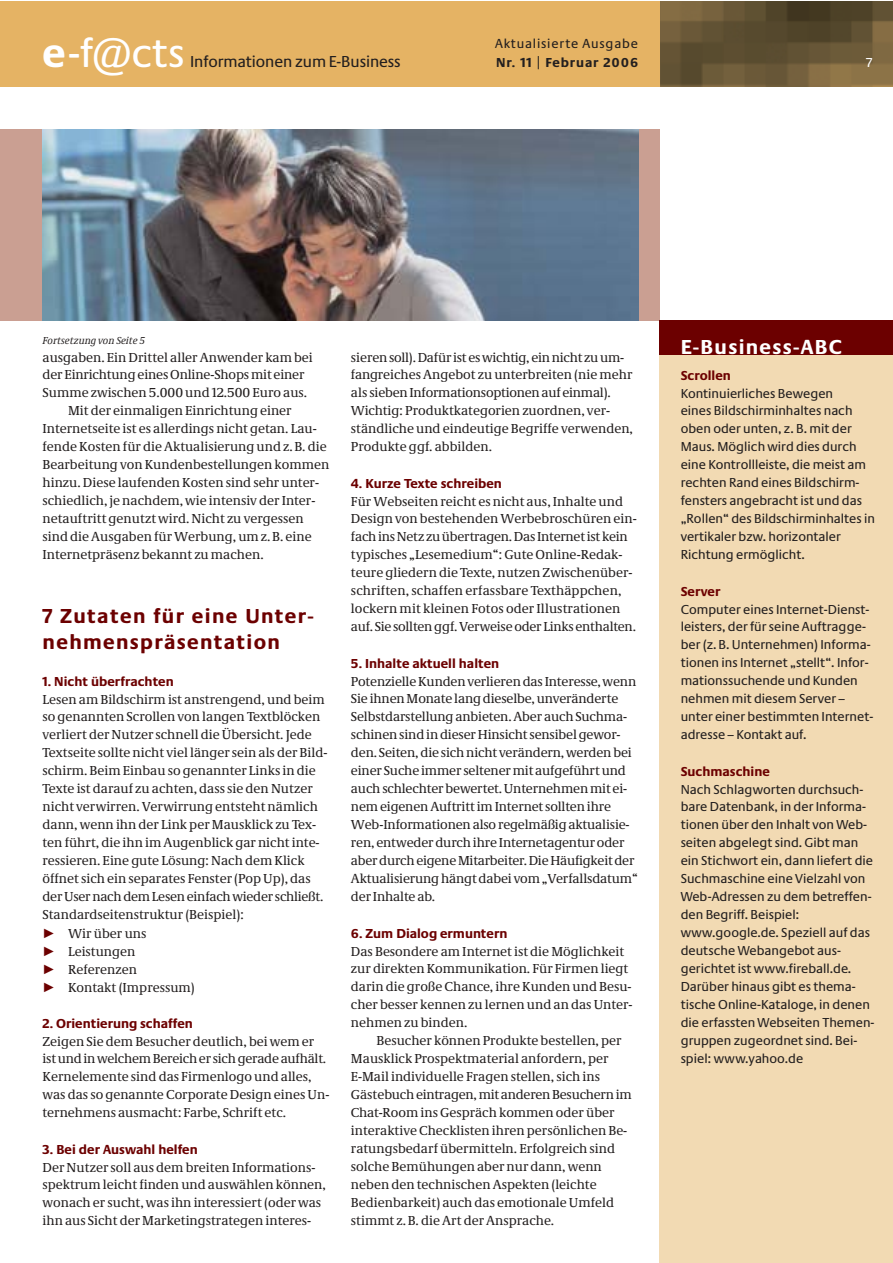
<style>
.page{position:relative;width:893px;height:1263px;background:#fff}
.page>*{position:absolute;margin:0;border:0;box-sizing:border-box;transform-origin:0 0}
.t1{font:42px "Neue Praxis";color:#fff}
.t2{font:700 21px/27px "Neue Praxis";letter-spacing:.06em;color:#6c0000}
.t3{font:700 21px "Neue Praxis";letter-spacing:.06em;color:#fff}
.t4{font:16.5px "Neue Praxis";letter-spacing:-.005em;color:#231f1f}
.t5{font:13.5px/18px "Neue Demos";color:#231f1f}
.t6{font:13.5px/18px "Neue Praxis";color:#231f1f}
.t7{font:700 13.5px "Neue Praxis";color:#6c0000}
.t8{font:13.5px "Neue Praxis";letter-spacing:.06em;color:#231f1f}
.t9{font:700 13.5px "Neue Praxis";letter-spacing:.06em;color:#231f1f}
.t10{font:13.5px "Neue Praxis";color:#fff}
.t11{font:italic 10.5px "Neue Demos";color:#231f1f}
.s1{font-weight:700}
.s2{color:#6c0000}
</style>
<div class="page">
<div style="left:0;top:129px;width:659px;height:191px;background:#ca9f92"></div>
<img style="left:43px;top:129px;width:595px;height:191px">
<img style="left:659px;top:2px;width:233px;height:85px">
<div style="left:0;top:2px;width:659px;height:85px;background:#e5b364"></div>
<div style="left:659px;top:320px;width:233px;height:943px;background:#f2dab3"></div>
<div style="left:659px;top:320px;width:233px;height:34px;background:#6c0000"></div>
<h1 class="t1" style="left:43px;top:37px;width:144px"><span class="s1">e</span>-f@cts</h1>
<p class="t4" style="left:190px;top:55px;width:212px">Informationen zum E-Business</p>
<p class="t8" style="left:495px;top:38px;width:145px">Aktualisierte Ausgabe</p>
<p class="t9" style="left:496px;top:58px;width:143px">Nr. 11 | Februar 2006</p>
<p class="t10" style="left:866px;top:58px;width:8px">7</p>
<p class="t11" style="left:43px;top:336px;width:104px">Fortsetzung von Seite 5</p>
<p class="t5" style="left:43px;top:349px;width:271px">ausgaben. Ein Drittel aller Anwender kam bei</p>
<p class="t5" style="left:43px;top:367px;width:263px">der Einrichtung eines Online-Shops mit einer</p>
<p class="t5" style="left:43px;top:385px;width:266px">Summe zwischen 5.000 und 12.500 Euro aus.</p>
<p class="t5" style="left:68px;top:403px;width:225px">Mit der einmaligen Einrichtung einer</p>
<p class="t5" style="left:43px;top:421px;width:276px">Internetseite ist es allerdings nicht getan. Lau-</p>
<p class="t5" style="left:43px;top:439px;width:286px">fende Kosten für die Aktualisierung und z. B. die</p>
<p class="t5" style="left:43px;top:457px;width:288px">Bearbeitung von Kundenbestellungen kommen</p>
<p class="t5" style="left:43px;top:475px;width:278px">hinzu. Diese laufenden Kosten sind sehr unter-</p>
<p class="t5" style="left:43px;top:493px;width:274px">schiedlich, je nachdem, wie intensiv der Inter-</p>
<p class="t5" style="left:43px;top:511px;width:262px">netauftritt genutzt wird. Nicht zu vergessen</p>
<p class="t5" style="left:43px;top:529px;width:271px">sind die Ausgaben für Werbung, um z. B. eine</p>
<p class="t5" style="left:43px;top:547px;width:222px">Internetpräsenz bekannt zu machen.</p>
<h2 class="t2" style="left:43px;top:604px;width:273px">7 Zutaten für eine Unter&shy;nehmenspräsentation</h2>
<p class="t7" style="left:43px;top:676px;width:133px">1. Nicht überfrachten</p>
<p class="t5" style="left:43px;top:691px;width:286px">Lesen am Bildschirm ist anstrengend, und beim so genannten Scrollen von langen Textblöcken verliert der Nutzer schnell die Übersicht. Jede Textseite sollte nicht viel länger sein als der Bild&shy;schirm. Beim Einbau so genannter Links in die Texte ist darauf zu achten, dass sie den Nutzer nicht verwirren. Verwirrung entsteht nämlich dann, wenn ihn der Link per Mausklick zu Tex&shy;ten führt, die ihn im Augenblick gar nicht inte&shy;ressieren. Eine gute Lösung: Nach dem Klick öffnet sich ein separates Fenster (Pop Up), das der User nach dem Lesen einfach wieder schließt.<br>Standardseitenstruktur (Beispiel):</p>
<p class="t5" style="left:43px;top:925px;width:105px"><span class="s2">✓</span> Wir über uns</p>
<p class="t5" style="left:43px;top:943px;width:94px"><span class="s2">✓</span> Leistungen</p>
<p class="t5" style="left:43px;top:961px;width:96px"><span class="s2">✓</span> Referenzen</p>
<p class="t5" style="left:43px;top:979px;width:154px"><span class="s2">✓</span> Kontakt (Impressum)</p>
<p class="t7" style="left:43px;top:1018px;width:152px">2. Orientierung schaffen</p>
<p class="t5" style="left:43px;top:1033px;width:288px">Zeigen Sie dem Besucher deutlich, bei wem er ist und in welchem Bereich er sich gerade aufhält.<br>Kernelemente sind das Firmenlogo und alles, was das so genannte Corporate Design eines Un&shy;ternehmens ausmacht: Farbe, Schrift etc.</p>
<p class="t7" style="left:43px;top:1144px;width:157px">3. Bei der Auswahl helfen</p>
<p class="t5" style="left:43px;top:1159px;width:285px">Der Nutzer soll aus dem breiten Informations&shy;spektrum leicht finden und auswählen können, wonach er sucht, was ihn interessiert (oder was ihn aus Sicht der Marketingstrategen interes-</p>
<p class="t5" style="left:351px;top:349px;width:283px">sieren soll). Dafür ist es wichtig, ein nicht zu um&shy;fangreiches Angebot zu unterbreiten (nie mehr als sieben Informationsoptionen auf einmal).<br>Wichtig: Produktkategorien zuordnen, ver&shy;ständliche und eindeutige Begriffe verwenden, Produkte ggf. abbilden.</p>
<p class="t7" style="left:351px;top:478px;width:152px">4. Kurze Texte schreiben</p>
<p class="t5" style="left:351px;top:493px;width:287px">Für Webseiten reicht es nicht aus, Inhalte und Design von bestehenden Werbebroschüren ein&shy;fach ins Netz zu übertragen. Das Internet ist kein typisches „Lesemedium“: Gute Online-Redak&shy;teure gliedern die Texte, nutzen Zwischenüber&shy;schriften, schaffen erfassbare Texthäppchen, lockern mit kleinen Fotos oder Illustrationen auf. Sie sollten ggf. Verweise oder Links enthalten.</p>
<p class="t7" style="left:351px;top:658px;width:150px">5. Inhalte aktuell halten</p>
<p class="t5" style="left:351px;top:673px;width:288px">Potenzielle Kunden verlieren das Interesse, wenn Sie ihnen Monate lang dieselbe, unveränderte Selbstdarstellung anbieten. Aber auch Suchma&shy;schinen sind in dieser Hinsicht sensibel gewor&shy;den. Seiten, die sich nicht verändern, werden bei einer Suche immer seltener mit aufgeführt und auch schlechter bewertet. Unternehmen mit ei&shy;nem eigenen Auftritt im Internet sollten ihre Web-Informationen also regelmäßig aktualisie&shy;ren, entweder durch ihre Internetagentur oder aber durch eigene Mitarbeiter. Die Häufigkeit der Aktualisierung hängt dabei vom „Verfallsdatum“ der Inhalte ab.</p>
<p class="t7" style="left:351px;top:928px;width:158px">6. Zum Dialog ermuntern</p>
<p class="t5" style="left:351px;top:943px;width:283px">Das Besondere am Internet ist die Möglichkeit zur direkten Kommunikation. Für Firmen liegt darin die große Chance, ihre Kunden und Besu&shy;cher besser kennen zu lernen und an das Unter&shy;nehmen zu binden.</p>
<p class="t5" style="left:351px;top:1033px;width:282px;text-indent:26px">Besucher können Produkte bestellen, per Mausklick Prospektmaterial anfordern, per E-Mail individuelle Fragen stellen, sich ins Gästebuch eintragen, mit anderen Besuchern im Chat-Room ins Gespräch kommen oder über interaktive Checklisten ihren persönlichen Be&shy;ratungsbedarf übermitteln. Erfolgreich sind solche Bemühungen aber nur dann, wenn neben den technischen Aspekten (leichte Bedienbarkeit) auch das emotionale Umfeld stimmt z. B. die Art der Ansprache.</p>
<h2 class="t3" style="left:680px;top:339px;width:163px">E-Business-ABC</h2>
<p class="t7" style="left:680px;top:370px;width:52px">Scrollen</p>
<p class="t6" style="left:680px;top:385px;width:196px">Kontinuierliches Bewegen<br>eines Bildschirminhaltes nach oben oder unten, z. B. mit der<br>Maus. Möglich wird dies durch eine Kontrollleiste, die meist am rechten Rand eines Bildschirm&shy;fensters angebracht ist und das „Rollen“ des Bildschirminhaltes in vertikaler bzw. horizontaler<br>Richtung ermöglicht.</p>
<p class="t7" style="left:680px;top:586px;width:41px">Server</p>
<p class="t6" style="left:680px;top:601px;width:194px">Computer eines Internet-Dienst&shy;leisters, der für seine Auftragge&shy;ber (z. B. Unternehmen) Informa&shy;tionen ins Internet „stellt“. Infor&shy;mationssuchende und Kunden nehmen mit diesem Server – unter einer bestimmten Internet&shy;adresse – Kontakt auf.</p>
<p class="t7" style="left:680px;top:766px;width:91px">Suchmaschine</p>
<p class="t6" style="left:680px;top:781px;width:195px">Nach Schlagworten durchsuch&shy;bare Datenbank, in der Informa&shy;tionen über den Inhalt von Web&shy;seiten abgelegt sind. Gibt man ein Stichwort ein, dann liefert die<br>Suchmaschine eine Vielzahl von<br>Web-Adressen zu dem betreffen&shy;den Begriff. Beispiel: www.google.de. Speziell auf das deutsche Webangebot aus&shy;gerichtet ist www.fireball.de.<br>Darüber hinaus gibt es thema&shy;tische Online-Kataloge, in denen die erfassten Webseiten Themen&shy;gruppen zugeordnet sind. Bei&shy;spiel: www.yahoo.de</p>
</div>
